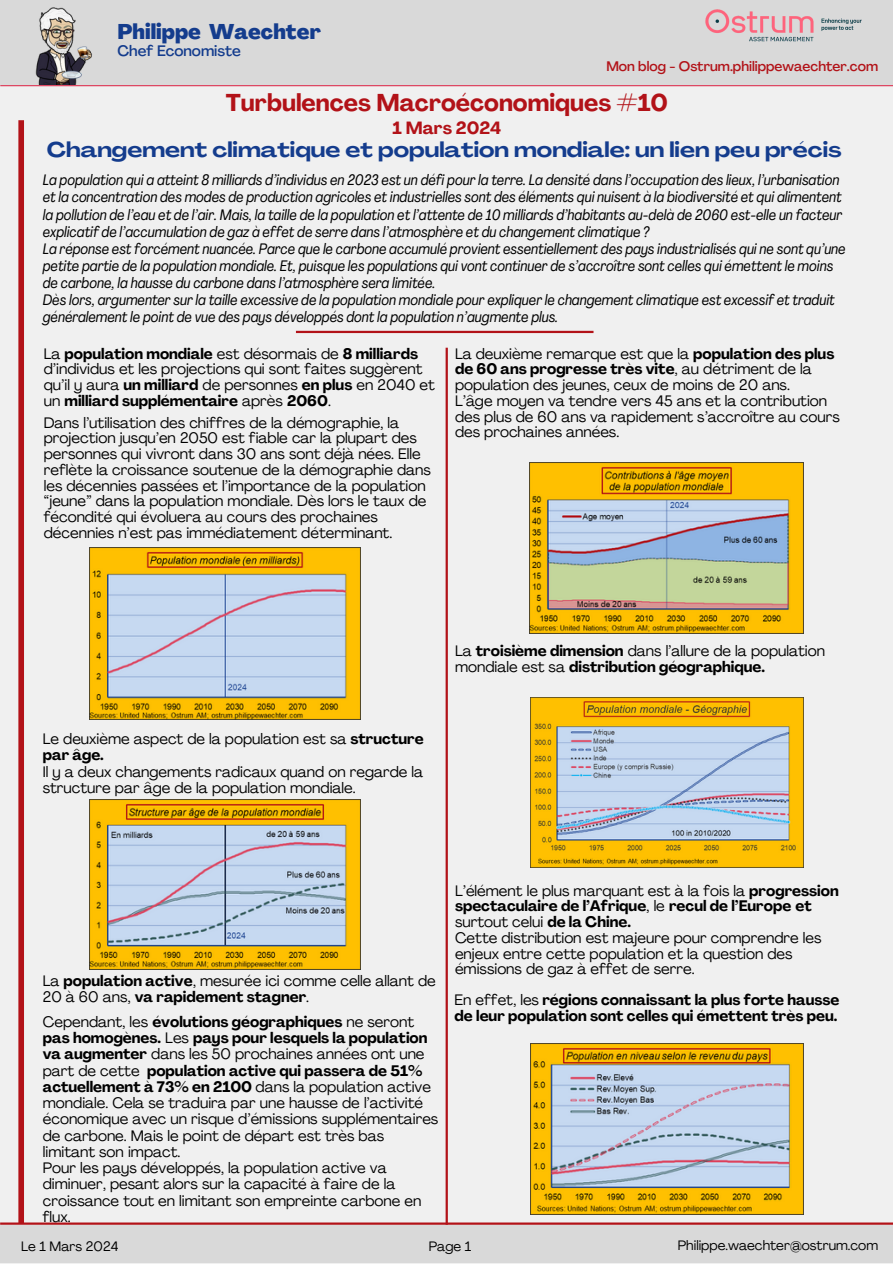
<style>
.page{position:relative;width:893px;height:1264px;background:#fff}
.page>*{position:absolute;margin:0;border:0;box-sizing:border-box;transform-origin:0 0}
.t1{font:700 24px "Agrandir";color:#b21218}
.t2{font:700 expanded 21px "Agrandir";color:#143c8d}
.t3{font:800 21px "Agrandir";color:#143c8d}
.t4{font:700 17.4px "Agrandir";color:#b21218}
.t5{font:15px/15.8px "Agrandir";color:#000}
.t6{font:italic condensed 15px/17px "Agrandir";color:#000}
.t7{font:700 15px/15.8px "Agrandir";color:#000}
.t8{font:500 15px "Agrandir";color:#143c8d}
.t9{font:500 13.65px "Agrandir";color:#b21218}
.t10{font:13.5px "Agrandir";color:#000}
.s1{font-weight:700}
.s2{font-weight:400}
</style>
<div class="page">
<div style="left:0;top:0;width:892px;height:1263px;background:#f0f0f0"></div>
<hr style="left:0;top:84px;width:892px;height:2px;background:#dd4863">
<hr style="left:0;top:1222px;width:892px;height:2px;background:#b21218">
<div style="left:0;top:0;width:892px;height:84px;background:#d9d9d9"></div>
<div style="left:18px;top:120px;width:6px;height:1103px;background:#b21218"></div>
<img style="left:705px;top:9px;width:157px;height:33px">
<div style="left:0;top:1224px;width:892px;height:38px;background:#d9d9d9"></div>
<hr style="left:445px;top:348px;width:3px;height:876px;background:#b21218">
<img style="left:35px;top:7px;width:57px;height:77px">
<hr style="left:296px;top:331px;width:297px;height:2px;background:#b21218">
<img style="left:89px;top:547px;width:271px;height:173px">
<img style="left:89px;top:799px;width:271px;height:170px">
<img style="left:530px;top:462px;width:273px;height:171px">
<img style="left:530px;top:698px;width:273px;height:169px">
<img style="left:530px;top:1043px;width:273px;height:171px">
<p class="t3" style="left:117px;top:24px;width:205px">Philippe Waechter</p>
<p class="t8" style="left:117px;top:45px;width:125px">Chef Economiste</p>
<p class="t9" style="left:606px;top:60px;width:273px">Mon blog - Ostrum.philippewaechter.com</p>
<p class="t1" style="left:226px;top:93px;width:443px">Turbulences Macroéconomiques #10</p>
<p class="t4" style="left:392px;top:120px;width:110px">1 Mars 2024</p>
<p class="t2" style="left:47px;top:141px;width:796px">Changement climatique et population mondiale: un lien peu précis</p>
<p class="t6" style="left:43px;top:173px;width:800px">La population qui a atteint 8 milliards d’individus en 2023 est un défi pour la terre. La densité dans l’occupation des lieux, l’urbanisation et la concentration des modes de production agricoles et industrielles sont des éléments qui nuisent à la biodiversité et qui alimentent la pollution de l’eau et de l’air. Mais, la taille de la population et l’attente de 10 milliards d’habitants au-delà de 2060 est-elle un facteur explicatif de l’accumulation de gaz à effet de serre dans l’atmosphère et du changement climatique ?</p>
<p class="t6" style="left:43px;top:241px;width:804px">La réponse est forcément nuancée. Parce que le carbone accumulé provient essentiellement des pays industrialisés qui ne sont qu’une petite partie de la population mondiale. Et, puisque les populations qui vont continuer de s’accroître sont celles qui émettent le moins de carbone, la hausse du carbone dans l’atmosphère sera limitée.</p>
<p class="t6" style="left:43px;top:292px;width:793px">Dès lors, argumenter sur la taille excessive de la population mondiale pour expliquer le changement climatique est excessif et traduit généralement le point de vue des pays développés dont la population n’augmente plus.</p>
<p class="t5" style="left:44px;top:347px;width:392px">La <span class="s1">population mondiale</span> est désormais de <span class="s1">8 milliards </span>d’individus et les projections qui sont faites suggèrent qu’il y aura <span class="s1">un milliard</span> de personnes <span class="s1">en plus</span> en 2040 et un <span class="s1">milliard supplémentaire</span> après <span class="s1">2060</span>.</p>
<p class="t5" style="left:44px;top:416px;width:388px">Dans l’utilisation des chiffres de la démographie, la projection jusqu’en 2050 est fiable car la plupart des personnes qui vivront dans 30 ans sont déjà nées. Elle reflète la croissance soutenue de la démographie dans les décennies passées et l’importance de la population “jeune” dans la population mondiale. Dès lors le taux de fécondité qui évoluera au cours des prochaines décennies n’est pas immédiatement déterminant.</p>
<p class="t5" style="left:455px;top:347px;width:381px">La deuxième remarque est que la <span class="s1">population des plus de 60 ans progresse très vite</span>, au détriment de la population des jeunes, ceux de moins de 20 ans.</p>
<p class="t5" style="left:455px;top:394px;width:386px">L’âge moyen va tendre vers 45 ans et la contribution des plus de 60 ans va rapidement s’accroître au cours des prochaines années.</p>
<p class="t5" style="left:43px;top:732px;width:382px">Le deuxième aspect de la population est sa <span class="s1">structure par âge.</span></p>
<p class="t5" style="left:43px;top:765px;width:382px">Il y a deux changements radicaux quand on regarde la structure par âge de la population mondiale.</p>
<p class="t7" style="left:455px;top:645px;width:371px"><span class="s2">La</span> troisième dimension <span class="s2">dans l’allure de la population mondiale est sa</span> distribution géographique.</p>
<p class="t5" style="left:43px;top:974px;width:394px;line-height:16.2px">La <span class="s1">population active</span>, mesurée ici comme celle allant de<br>20 à 60 ans, <span class="s1">va rapidement stagner</span>.</p>
<p class="t5" style="left:43px;top:1014px;width:397px;line-height:16.2px">Cependant, les <span class="s1">évolutions géographiques</span> ne seront <span class="s1">pas homogènes.</span> Les <span class="s1">pays pour lesquels la population va augmenter</span> dans les 50 prochaines années ont une part de cette <span class="s1">population active qui passera de 51% actuellement à 73% en 2100</span> dans la population active mondiale. Cela se traduira par une hausse de l’activité économique avec un risque d’émissions supplémentaires de carbone. Mais le point de départ est très bas limitant son impact.</p>
<p class="t5" style="left:43px;top:1161px;width:380px;line-height:16.2px">Pour les pays développés, la population active va diminuer, pesant alors sur la capacité à faire de la croissance tout en limitant son empreinte carbone en flux.</p>
<p class="t7" style="left:455px;top:883px;width:385px"><span class="s2">L’élément le plus marquant est à la fois la</span> progression spectaculaire de l’Afrique<span class="s2">, le</span> recul de l’Europe et <span class="s2">surtout celui</span> de la Chine.</p>
<p class="t5" style="left:455px;top:931px;width:368px">Cette distribution est majeure pour comprendre les enjeux entre cette population et la question des émissions de gaz à effet de serre.</p>
<p class="t7" style="left:454px;top:993px;width:386px"><span class="s2">En effet, les</span> régions connaissant la plus forte hausse de leur population sont celles qui émettent très peu.</p>
<p class="t10" style="left:21px;top:1241px;width:99px">Le 1 Mars 2024</p>
<p class="t10" style="left:429px;top:1241px;width:44px">Page 1</p>
<p class="t10" style="left:677px;top:1239px;width:202px">Philippe.waechter@ostrum.com</p>
</div>
